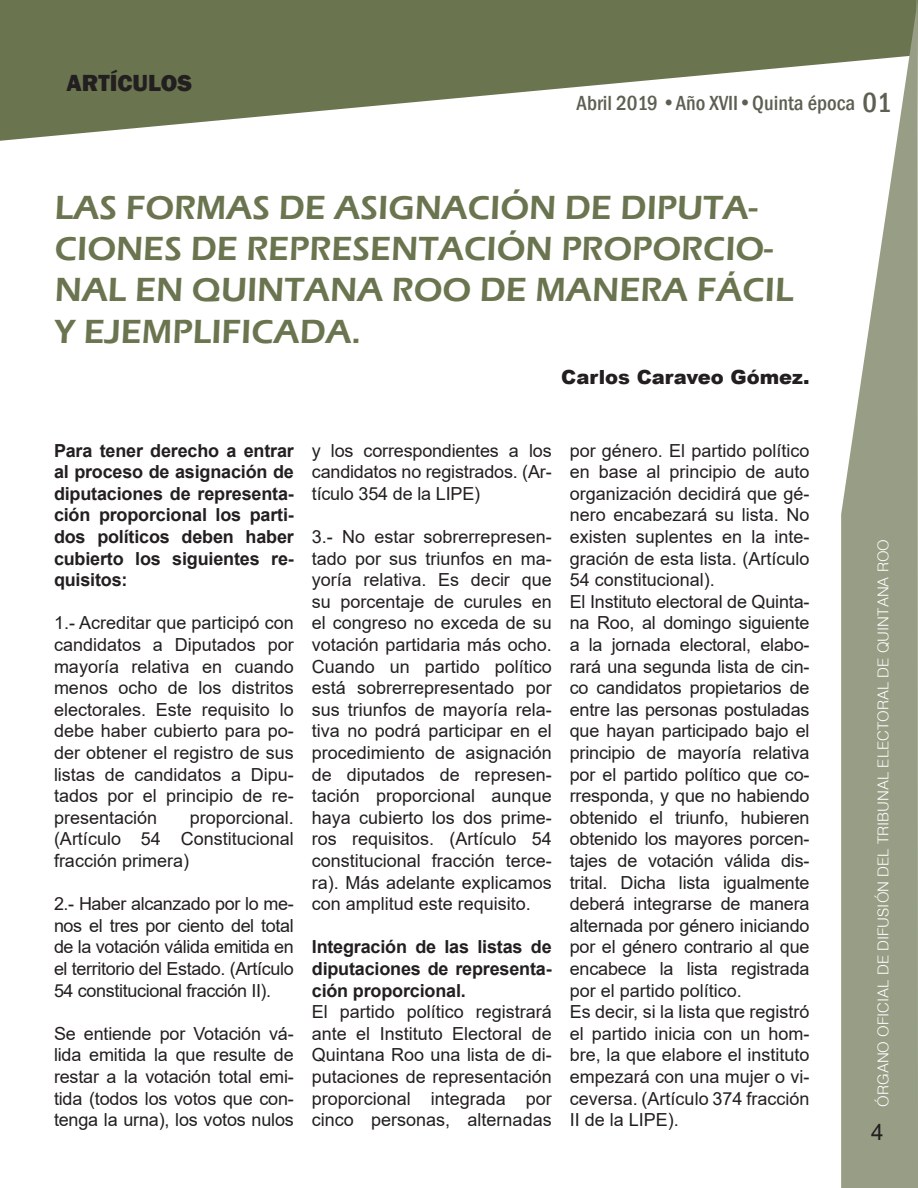
<style>
.page{position:relative;width:918px;height:1188px;background:#fff}
.page>*{position:absolute;margin:0;border:0;box-sizing:border-box;transform-origin:0 0}
.t1{font:600 34.5px/41.4px "Eras ITC";color:#6a7550}
.t2{font:800 24px "Franklin Gothic";color:#231f20}
.t3{font:22.5px "Arial";color:#231f20}
.t4{font:500 condensed 21px "Franklin Gothic";color:#5c6052}
.t5{font:900 19.5px "Arial";color:#231f20}
.t6{font:18px/21.6px "Arial";color:#231f20;text-align:justify}
.t7{font:700 18px/21.6px "Arial";letter-spacing:-.01em;color:#231f20;text-align:justify}
.t8{font:300 15px "Helv";color:#fff}
.s1{font-size:28.5px}
</style>
<div class="page">
<svg style="left:0;top:0;width:917px;height:141px;fill:#6a7550"></svg>
<svg style="left:841px;top:1px;width:77px;height:1187px;fill:#979e85"></svg>
<p class="t2" style="left:66px;top:67px;width:127px">ARTÍCULOS</p>
<p class="t4" style="left:577px;top:90px;width:317px">Abril 2019 •Año XVII•Quinta época <span class="s1">01</span></p>
<p class="t1" style="left:55px;top:187px;width:740px">LAS FORMAS DE ASIGNACIÓN DE DIPUTA-<br>CIONES DE REPRESENTACIÓN PROPORCIO-<br>NAL EN QUINTANA ROO DE MANERA FÁCIL<br>Y EJEMPLIFICADA.</p>
<p class="t5" style="left:561px;top:363px;width:250px">Carlos Caraveo Gómez.</p>
<p class="t7" style="left:54px;top:440px;width:241px">Para tener derecho a entrar al proceso de asignación de diputaciones de representa&shy;ción proporcional los parti&shy;dos políticos deben haber cubierto los siguientes re&shy;quisitos:</p>
<p class="t6" style="left:54px;top:612px;width:241px">1.- Acreditar que participó con candidatos a Diputados por mayoría relativa en cuando menos ocho de los distritos electorales. Este requisito lo debe haber cubierto para po&shy;der obtener el registro de sus listas de candidatos a Dipu&shy;tados por el principio de re&shy;presentación</p>
<p class="t6" style="left:54px;top:807px;width:241px;text-indent:136px">proporcional. (Artículo 54 Constitucional fracción primera)</p>
<p class="t6" style="left:54px;top:893px;width:241px">2.- Haber alcanzado por lo me&shy;nos el tres por ciento del total de la votación válida emitida en el territorio del Estado. (Artículo 54 constitucional fracción II).</p>
<p class="t6" style="left:54px;top:1023px;width:241px">Se entiende por Votación vá&shy;lida emitida la que resulte de restar a la votación total emi&shy;tida (todos los votos que con&shy;tenga la urna), los votos nulos</p>
<p class="t6" style="left:312px;top:439px;width:241px">y los correspondientes a los candidatos no registrados. (Ar&shy;tículo 354 de la LIPE)</p>
<p class="t6" style="left:312px;top:526px;width:241px">3.- No estar sobrerrepresen&shy;tado por sus triunfos en ma&shy;yoría relativa. Es decir que su porcentaje de curules en el congreso no exceda de su votación partidaria más ocho.<br>Cuando un partido político está sobrerrepresentado por sus triunfos de mayoría rela&shy;tiva no podrá participar en el procedimiento de asignación de diputados de represen&shy;tación proporcional aunque haya cubierto los dos prime&shy;ros requisitos. (Artículo 54 constitucional fracción terce&shy;ra). Más adelante explicamos con amplitud este requisito.</p>
<p class="t7" style="left:312px;top:936px;width:241px">Integración de las listas de diputaciones de representa&shy;ción proporcional.</p>
<p class="t6" style="left:312px;top:1001px;width:241px">El partido político registrará ante el Instituto Electoral de Quintana Roo una lista de di&shy;putaciones de representación proporcional integrada por cinco personas, alternadas</p>
<p class="t6" style="left:570px;top:439px;width:241px">por género. El partido político en base al principio de auto organización decidirá que gé&shy;nero encabezará su lista. No existen suplentes en la inte&shy;gración de esta lista. (Artículo 54 constitucional).</p>
<p class="t6" style="left:570px;top:591px;width:241px">El Instituto electoral de Quinta&shy;na Roo, al domingo siguiente a la jornada electoral, elabo&shy;rará una segunda lista de cin&shy;co candidatos propietarios de entre las personas postuladas que hayan participado bajo el principio de mayoría relativa por el partido político que co&shy;rresponda, y que no habiendo obtenido el triunfo, hubieren obtenido los mayores porcen&shy;tajes de votación válida dis&shy;trital. Dicha lista igualmente deberá integrarse de manera alternada por género iniciando por el género contrario al que encabece la lista registrada por el partido político.</p>
<p class="t6" style="left:570px;top:1001px;width:241px">Es decir, si la lista que registró el partido inicia con un hom&shy;bre, la que elabore el instituto empezará con una mujer o vi&shy;ceversa. (Artículo 374 fracción II de la LIPE).</p>
<p class="t8" style="left:874px;top:1107px;width:569px;rotate:-90deg">ÓRGANO OFICIAL DE DIFUSIÓN DEL TRIBUNAL ELECTORAL DE QUINTANA ROO</p>
<p class="t3" style="left:871px;top:1117px;width:14px">4</p>
</div>
